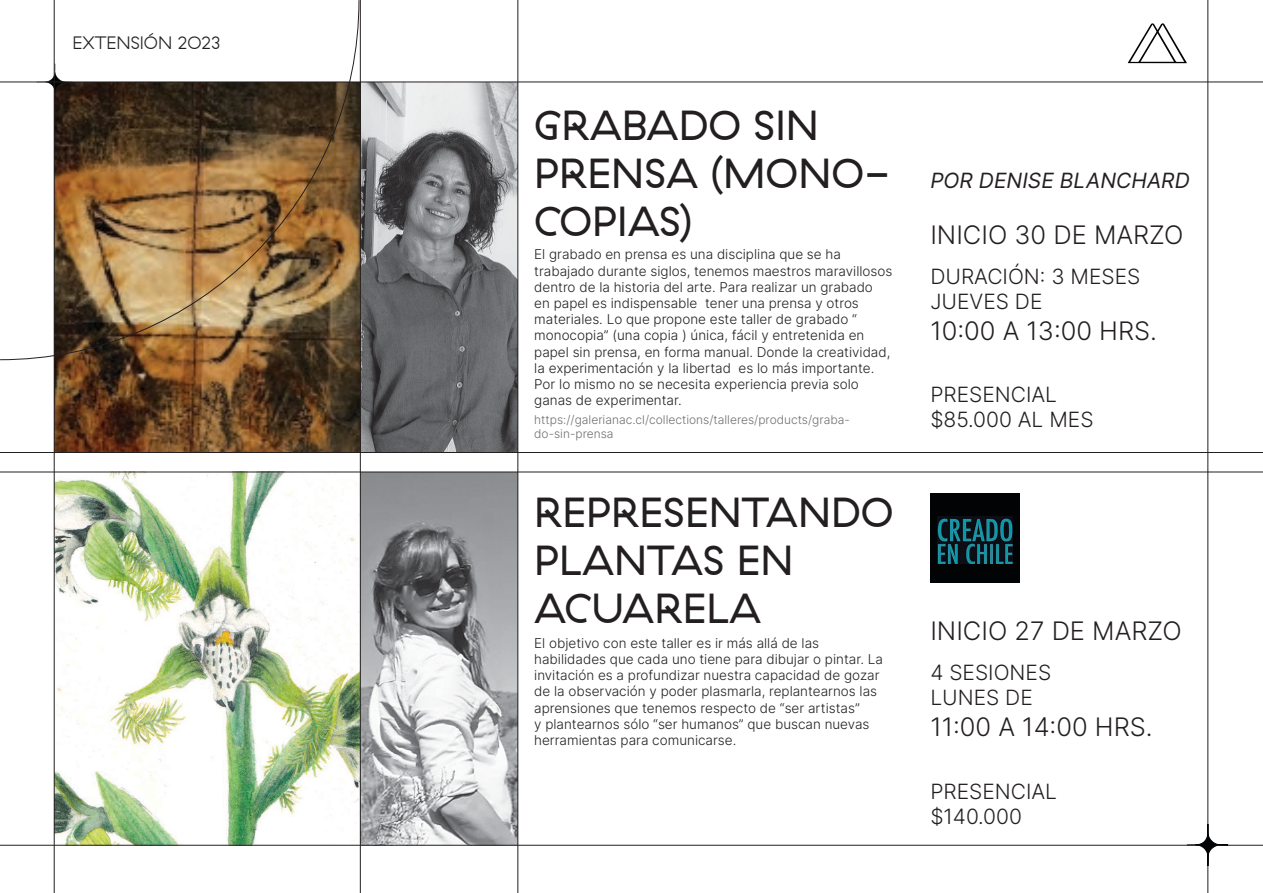
<style>
.page{position:relative;width:1263px;height:893px;background:#fff}
.page>*{position:absolute;margin:0;border:0;box-sizing:border-box;transform-origin:0 0}
.t1{font:42px "GT Haptik";color:#231f20}
.t2{font:300 25.5px "Inter";color:#231f20}
.t3{font:300 21px "Inter";color:#231f20}
.t4{font:italic 21px "Inter";color:#231f20}
.t5{font:300 18px "GT Haptik";color:#231f20}
.t6{font:300 13.5px/16.2px "Inter";color:#231f20}
.t7{font:300 12px/14.4px "Inter";color:#6d6f71}
</style>
<div class="page">
<img style="left:361px;top:83px;width:156px;height:369px">
<img style="left:359px;top:473px;width:158px;height:372px">
<svg style="left:55px;top:360px;width:305px;height:92px;background:#5e3d20"></svg>
<img style="left:55px;top:473px;width:304px;height:372px">
<svg style="left:1128px;top:23px;width:59px;height:40px"></svg>
<hr style="left:360px;top:0;width:1px;height:893px;background:#231f20">
<hr style="left:517px;top:0;width:1px;height:893px;background:#231f20">
<hr style="left:0;top:82px;width:1263px;height:1px;background:#231f20">
<hr style="left:0;top:452px;width:1263px;height:1px;background:#231f20">
<hr style="left:0;top:472px;width:1263px;height:1px;background:#231f20">
<hr style="left:0;top:845px;width:1263px;height:1px;background:#231f20">
<hr style="left:54px;top:0;width:1px;height:893px;background:#231f20">
<hr style="left:1207px;top:0;width:1px;height:893px;background:#231f20">
<svg style="left:1187px;top:824px;width:41px;height:53px"></svg>
<svg style="left:0;top:0;width:360px;height:360px"></svg>
<div style="left:930px;top:494px;width:89px;height:89px;background:#020304"></div>
<img style="left:937px;top:516px;width:75px;height:47px">
<p class="t5" style="left:72px;top:33px;width:149px">EXTENSIÓN 2O23</p>
<p class="t1" style="left:534px;top:101px;width:286px">GRABADO SIN</p>
<p class="t1" style="left:534px;top:149px;width:358px">PRENSA (MONO-</p>
<p class="t1" style="left:534px;top:197px;width:160px">COPIAS)</p>
<p class="t6" style="left:534px;top:246px;width:360px">El grabado en prensa es una disciplina que se ha trabajado durante siglos, tenemos maestros maravillosos dentro de la historia del arte. Para realizar un grabado<br>en papel es indispensable tener una prensa y otros materiales. Lo que propone este taller de grabado “ monocopia” (una copia ) ú nica, fácil y entretenida en papel sin prensa, en forma manual. Donde la creatividad, la experimentación y la libertad es lo más importante.<br>Por lo mismo no se necesita experiencia previa solo ganas de experimentar.</p>
<p class="t7" style="left:534px;top:412px;width:317px">https://galerianac.cl/collections/talleres/products/graba&shy;do-sin-prensa</p>
<p class="t1" style="left:534px;top:488px;width:361px">REPRESENTANDO</p>
<p class="t1" style="left:534px;top:536px;width:261px">PLANTAS EN</p>
<p class="t1" style="left:534px;top:584px;width:229px">ACUARELA</p>
<p class="t6" style="left:534px;top:634px;width:350px">El objetivo con este taller es ir más allá de las habilidades que cada uno tiene para dibujar o pintar. La invitación es a profundizar nuestra capacidad de gozar de la observación y poder plasmarla, replantearnos las aprensiones que tenemos respecto de “ser artistas”<br>y plantearnos sólo “ser humanos” que buscan nuevas herramientas para comunicarse.</p>
<p class="t4" style="left:930px;top:165px;width:261px">POR DENISE BLANCHARD</p>
<p class="t2" style="left:930px;top:216px;width:255px">INICIO 30 DE MARZO</p>
<p class="t3" style="left:930px;top:261px;width:212px">DURACIÓN: 3 MESES</p>
<p class="t3" style="left:930px;top:286px;width:114px">JUEVES DE</p>
<p class="t2" style="left:930px;top:312px;width:228px">10:00 A 13:00 HRS.</p>
<p class="t3" style="left:930px;top:379px;width:128px">PRESENCIAL</p>
<p class="t3" style="left:930px;top:404px;width:165px">$85.000 AL MES</p>
<p class="t2" style="left:930px;top:612px;width:253px">INICIO 27 DE MARZO</p>
<p class="t3" style="left:930px;top:657px;width:122px">4 SESIONES</p>
<p class="t3" style="left:930px;top:682px;width:104px">LUNES DE</p>
<p class="t2" style="left:930px;top:708px;width:224px">11:00 A 14:00 HRS.</p>
<p class="t3" style="left:930px;top:776px;width:128px">PRESENCIAL</p>
<p class="t3" style="left:930px;top:801px;width:93px">$140.000</p>
</div>
